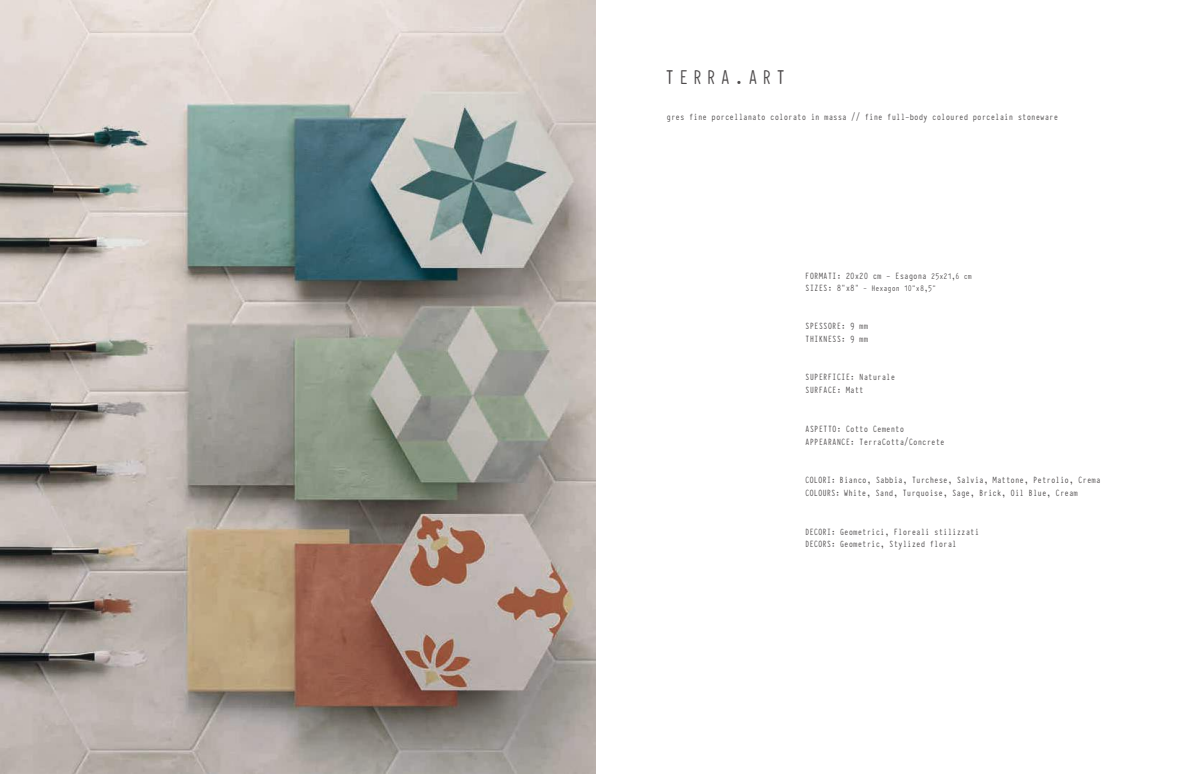
<style>
.page{position:relative;width:1191px;height:774px;background:#fff}
.page>*{position:absolute;margin:0;border:0;box-sizing:border-box;transform-origin:0 0}
.t1{font:22px "Typewriter Condensed";letter-spacing:.18em;color:#4e4b4c}
.t2{font:10px/12.5px "Typewriter Condensed";color:#4e4b4c}
.t3{font:9px "Typewriter Condensed";color:#4e4b4c}
.s1{font-size:9px}
.s2{font-size:10px}
</style>
<div class="page">
<img style="left:0;top:0;width:595px;height:774px">
<h1 class="t1" style="left:665px;top:62px;width:122px">TERRA.ART</h1>
<p class="t2" style="left:666px;top:110px;width:393px">gres fine porcellanato colorato in massa // fine full-body coloured porcelain stoneware</p>
<p class="t2" style="left:805px;top:269px;width:168px">FORMATI: 20x20 cm - Esagona <span class="s1">25x21,6 cm</span></p>
<p class="t3" style="left:805px;top:282px;width:132px"><span class="s2">SIZES: 8”x8”</span> - Hexagon 10”x8,5”</p>
<p class="t2" style="left:805px;top:319px;width:64px">SPESSORE: 9 mm<br>THIKNESS: 9 mm</p>
<p class="t2" style="left:805px;top:370px;width:91px">SUPERFICIE: Naturale<br>SURFACE: Matt</p>
<p class="t2" style="left:805px;top:422px;width:141px">ASPETTO: Cotto Cemento<br>APPEARANCE: TerraCotta/Concrete</p>
<p class="t2" style="left:805px;top:473px;width:297px">COLORI: Bianco, Sabbia, Turchese, Salvia, Mattone, Petrolio, Crema<br>COLOURS: White, Sand, Turquoise, Sage, Brick, Oil Blue, Cream</p>
<p class="t2" style="left:805px;top:525px;width:175px">DECORI: Geometrici, Floreali stilizzati<br>DECORS: Geometric, Stylized floral</p>
</div>
